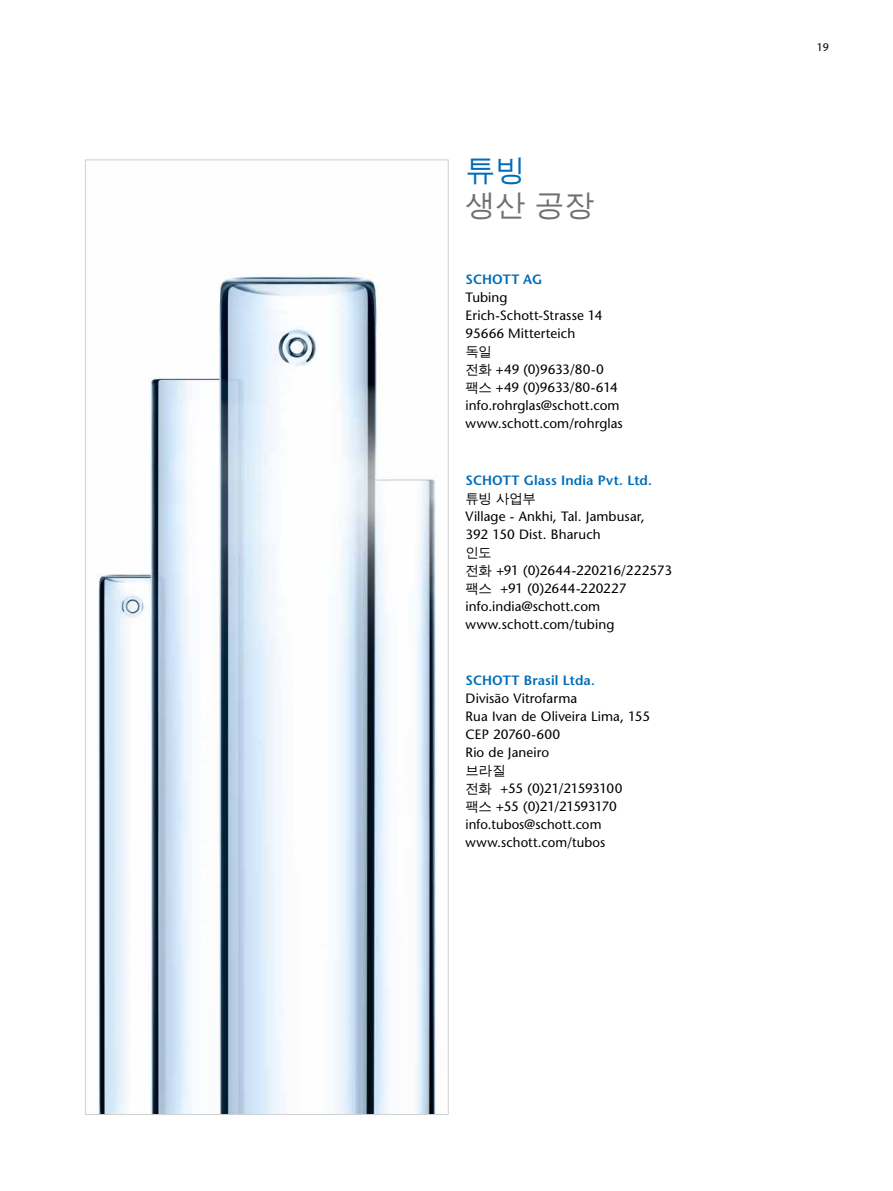
<style>
.page{position:relative;width:893px;height:1191px;background:#fff}
.page>*{position:absolute;margin:0;border:0;box-sizing:border-box;transform-origin:0 0}
.t1{font:30px "Un Dotum";color:#6f6f6e}
.t2{font:30px "Un Dotum";color:#006cb7}
.t3{font:500 13.5px/18px "Stone Sans Std";letter-spacing:.005em;color:#000}
.t4{font:600 13.5px "Stone Sans Std";letter-spacing:.01em;color:#006cb7}
.t5{font:13.5px "Un Dotum";letter-spacing:-.035em;color:#000}
.t6{font:500 10.8px "Stone Sans Std";color:#000}
.s1{font-family:"Un Dotum";font-weight:400}
</style>
<div class="page">
<img style="left:97px;top:275px;width:339px;height:837px">
<h1 class="t2" style="left:466px;top:151px;width:61px">튜빙</h1>
<h1 class="t1" style="left:466px;top:186px;width:130px">생산 공장</h1>
<p class="t4" style="left:466px;top:271px;width:78px">SCHOTT AG</p>
<p class="t3" style="left:466px;top:288px;width:138px">Tubing<br>Erich-Schott-Strasse 14<br>95666 Mitterteich</p>
<p class="t5" style="left:466px;top:343px;width:28px">독일</p>
<p class="t3" style="left:466px;top:360px;width:159px"><span class="s1">전화</span> +49 (0)9633/80-0 <span class="s1">팩스</span> +49 (0)9633/80-614 info.rohrglas@schott.com www.schott.com/rohrglas</p>
<p class="t4" style="left:466px;top:472px;width:188px">SCHOTT Glass India Pvt. Ltd.</p>
<p class="t5" style="left:466px;top:489px;width:72px">튜빙 사업부</p>
<p class="t3" style="left:466px;top:507px;width:180px">Village - Ankhi, Tal. Jambusar,<br>392 150 Dist. Bharuch</p>
<p class="t5" style="left:466px;top:543px;width:28px">인도</p>
<p class="t3" style="left:466px;top:561px;width:208px"><span class="s1">전화</span> +91 (0)2644-220216/222573 <span class="s1">팩스</span> +91 (0)2644-220227 info.india@schott.com www.schott.com/tubing</p>
<p class="t4" style="left:466px;top:672px;width:131px">SCHOTT Brasil Ltda.</p>
<p class="t3" style="left:466px;top:689px;width:186px">Divisão Vitrofarma<br>Rua Ivan de Oliveira Lima, 155<br>CEP 20760-600<br>Rio de Janeiro</p>
<p class="t5" style="left:466px;top:762px;width:42px">브라질</p>
<p class="t3" style="left:466px;top:779px;width:158px"><span class="s1">전화</span> +55 (0)21/21593100 <span class="s1">팩스</span> +55 (0)21/21593170 info.tubos@schott.com www.schott.com/tubos</p>
<p class="t6" style="left:817px;top:40px;width:14px">19</p>
</div>
